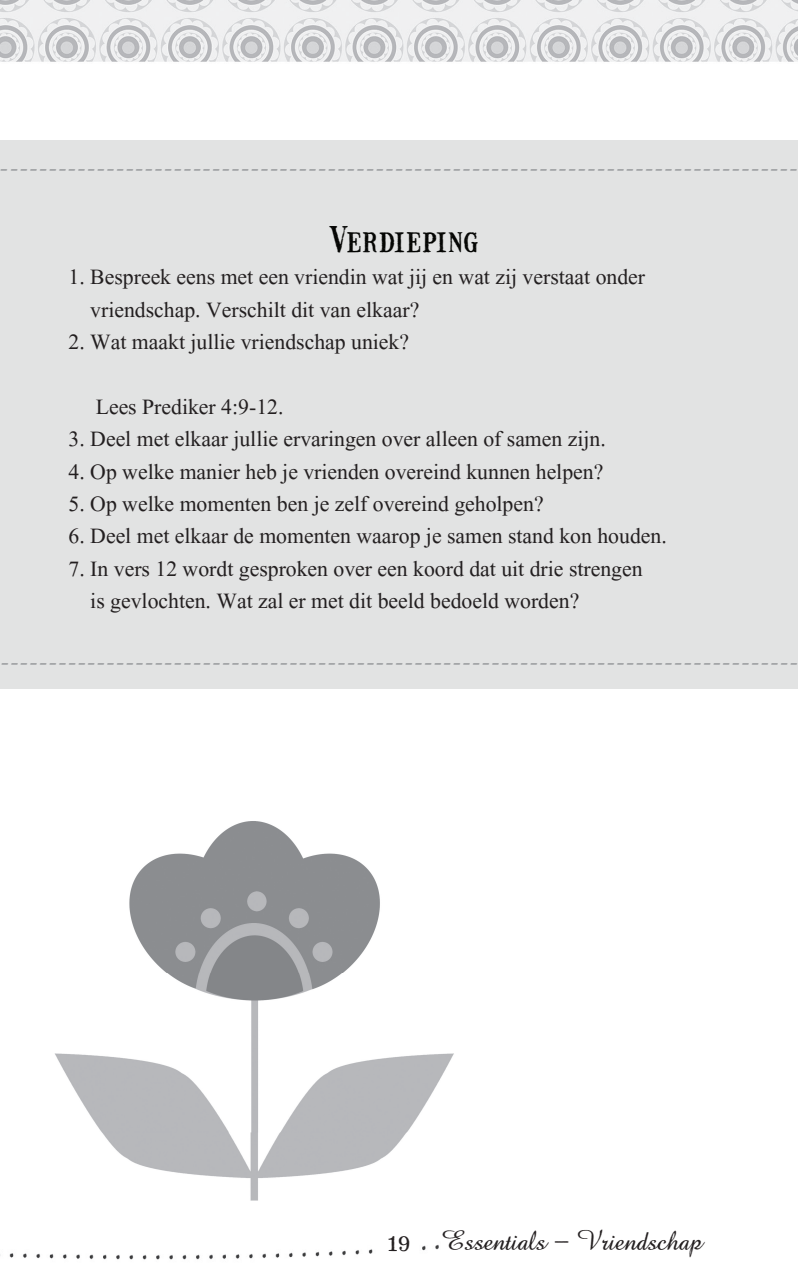
<style>
.page{position:relative;width:798px;height:1276px;background:#fff}
.page>*{position:absolute;margin:0;border:0;box-sizing:border-box;transform-origin:0 0}
.t1{font:33.75px "Mailart Rubberstamp";color:#040503}
.t2{font:27px/32.4px "Aparajita";color:#231f20}
.t3{font:27px "Minion Pro";color:#989a9d}
.t4{font:20.25px "Mailart Rubberstamp";color:#231f20}
.t5{font:18px "Abbeyline";color:#231f20}
</style>
<div class="page">
<img style="left:0;top:0;width:797px;height:1260px">
<div style="left:0;top:140px;width:797px;height:549px;background:#e2e3e3"></div>
<img style="left:47px;top:815px;width:418px;height:397px">
<img style="left:47px;top:1201px;width:418px;height:2px">
<p class="t3" style="left:0;top:149px;width:799px">-----------------------------------------------------------------------------------</p>
<p class="t1" style="left:328px;top:216px;width:151px">Verdieping</p>
<p class="t2" style="left:90px;top:263px;width:556px;text-indent:-22px">1. Bespreek eens met een vriendin wat jij en wat zij verstaat onder vriendschap. Verschilt dit van elkaar?</p>
<p class="t2" style="left:69px;top:328px;width:342px">2. Wat maakt jullie vriendschap uniek?</p>
<p class="t2" style="left:96px;top:393px;width:189px">Lees Prediker 4:9-12.</p>
<p class="t2" style="left:69px;top:425px;width:538px">3. Deel met elkaar jullie ervaringen over alleen of samen zijn.</p>
<p class="t2" style="left:69px;top:458px;width:536px">4. Op welke manier heb je vrienden overeind kunnen helpen?</p>
<p class="t2" style="left:69px;top:490px;width:476px">5. Op welke momenten ben je zelf overeind geholpen?</p>
<p class="t2" style="left:69px;top:523px;width:599px">6. Deel met elkaar de momenten waarop je samen stand kon houden.</p>
<p class="t2" style="left:90px;top:555px;width:553px;text-indent:-22px">7. In vers 12 wordt gesproken over een koord dat uit drie strengen is gevlochten. Wat zal er met dit beeld bedoeld worden?</p>
<p class="t3" style="left:0;top:643px;width:799px">-----------------------------------------------------------------------------------</p>
<p class="t4" style="left:388px;top:1229px;width:24px">19</p>
<p class="t5" style="left:442px;top:1232px;width:261px">Essentials - Vriendschap</p>
</div>
